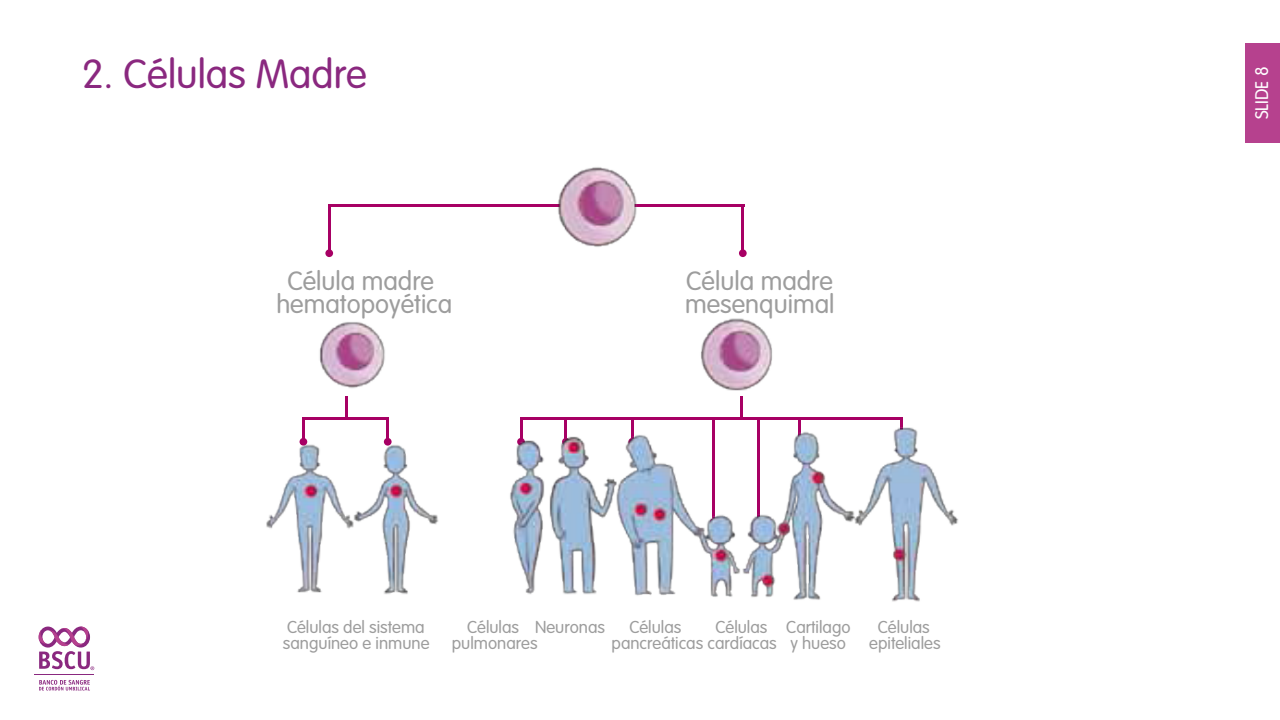
<style>
.page{position:relative;width:1280px;height:720px;background:#fff}
.page>*{position:absolute;margin:0;border:0;box-sizing:border-box;transform-origin:0 0}
.t1{font:300 40px "VAG Rounded Std";color:#8a287f}
.t2{font:300 26px/23.6px "VAG Rounded Std";color:#9d9d9d}
.t3{font:300 18px "VAG Rounded Std";color:#fff}
.t4{font:300 17px/15.4px "VAG Rounded Std";color:#9d9d9d}
</style>
<div class="page">
<img style="left:266px;top:167px;width:693px;height:435px">
<div style="left:1245px;top:43px;width:35px;height:100px;background:#b6418e"></div>
<svg style="left:39px;top:680px;width:51px;height:11px"></svg>
<hr style="left:34px;top:674px;width:60px;height:1px;background:#8a287f">
<svg style="left:39px;top:627px;width:55px;height:43px"></svg>
<h1 class="t1" style="left:82px;top:51px;width:287px">2. Células Madre</h1>
<h2 class="t2" style="left:276px;top:270px;width:177px;text-align:center">Célula madre hematopoyética</h2>
<h2 class="t2" style="left:685px;top:270px;width:151px">Célula madre mesenquimal</h2>
<p class="t4" style="left:283px;top:620px;width:148px">Células del sistema sanguíneo e inmune</p>
<p class="t4" style="left:452px;top:620px;width:87px;text-align:center">Células pulmonares</p>
<p class="t4" style="left:612px;top:620px;width:167px;text-indent:18px">Células pancreáticas cardíacas</p>
<p class="t4" style="left:535px;top:620px;width:71px">Neuronas</p>
<p class="t4" style="left:786px;top:620px;width:66px">Cartilago y hueso</p>
<p class="t4" style="left:715px;top:620px;width:54px">Células</p>
<p class="t4" style="left:869px;top:620px;width:73px;text-align:center">Células epiteliales</p>
<p class="t3" style="left:1252px;top:119px;width:54px;rotate:-90deg">SLIDE 8</p>
</div>
